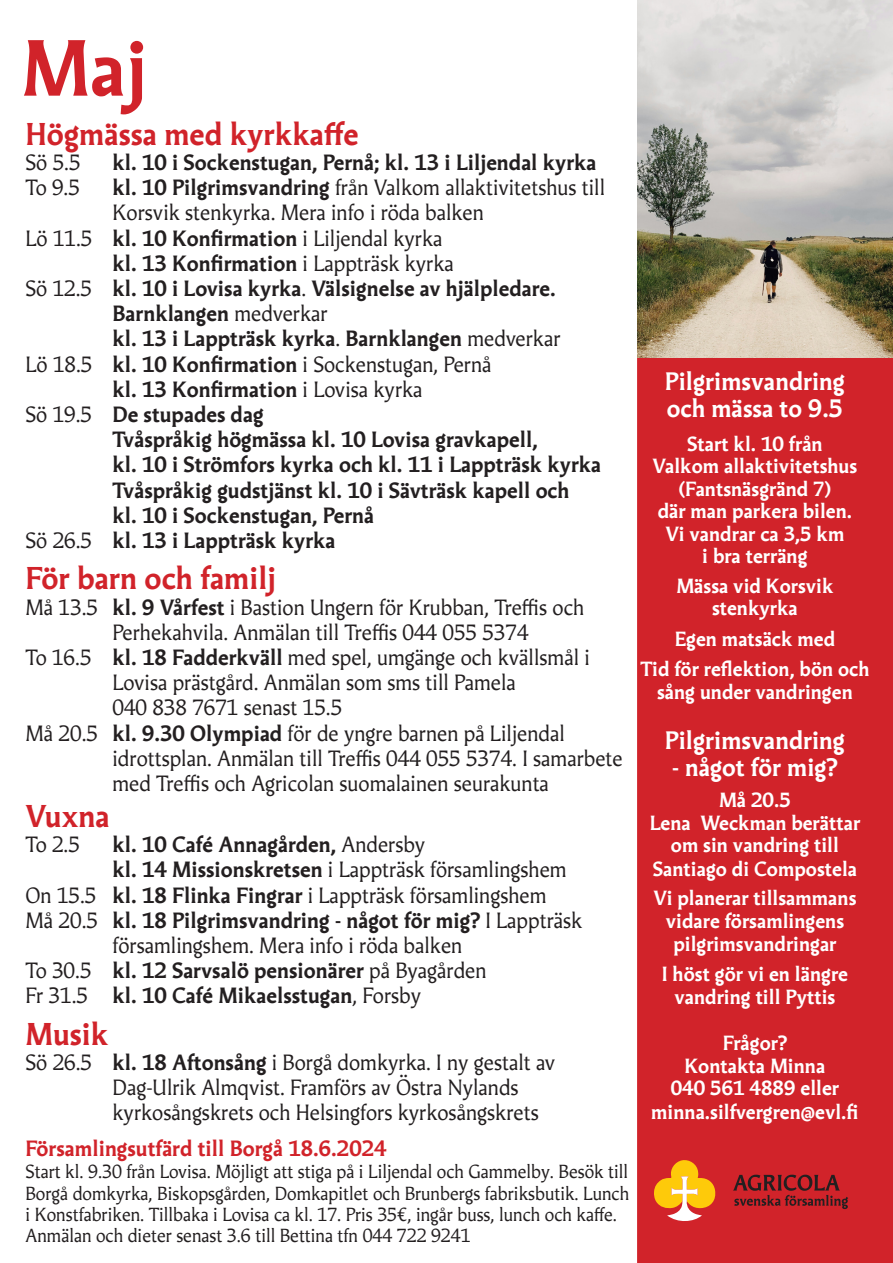
<style>
.page{position:relative;width:893px;height:1263px;background:#fff}
.page>*{position:absolute;margin:0;border:0;box-sizing:border-box;transform-origin:0 0}
.t1{font:700 75px "Martti";color:#d1232a}
.Sektorerna{font:700 30px "Martti";color:#d1232a}
.t2{font:700 24px "Martti";color:#fff}
.t3{font:21px/25.2px "Martti";color:#231f20}
.t4{font:700 21px/25.2px "Martti";color:#231f20}
.t5{font:700 21px "Martti";color:#d1232a}
.t6{font:700 19.5px/22.5px "Martti";color:#fff;text-align:center}
.t7{font:18px/21.3px "Martti";color:#231f20}
.s1{font-weight:700}
.s2{font-weight:400}
</style>
<div class="page">
<div style="left:637px;top:357px;width:256px;height:906px;background:#d1232a"></div>
<svg style="left:733px;top:1175px;width:115px;height:34px;background:#9e2126"></svg>
<svg style="left:647px;top:1153px;width:75px;height:75px;background:#e36a32"></svg>
<img style="left:637px;top:0;width:256px;height:357px">
<p class="t1" style="left:21px;top:18px;width:128px">Maj</p>
<p class="Sektorerna" style="left:26px;top:114px;width:335px">Högmässa med kyrkkaffe</p>
<p class="t3" style="left:26px;top:150px;width:57px">Sö 5.5</p>
<p class="t4" style="left:113px;top:149px;width:485px">kl. 10 i Sockenstugan, Pernå; kl. 13 i Liljendal kyrka</p>
<p class="t3" style="left:26px;top:175px;width:56px">To 9.5</p>
<p class="t3" style="left:113px;top:175px;width:494px"><span class="s1">kl. 10 Pilgrimsvandring</span> från Valkom allaktivitetshus till<br>Korsvik stenkyrka. Mera info i röda balken</p>
<p class="t3" style="left:26px;top:225px;width:419px">Lö 11.5 <span class="s1">kl. 10 Konfirmation</span> i Liljendal kyrka</p>
<p class="t4" style="left:113px;top:250px;width:343px">kl. 13 Konfirmation <span class="s2">i Lappträsk kyrka</span></p>
<p class="t4" style="left:113px;top:275px;width:445px;text-indent:-87px"><span class="s2">Sö 12.5</span> kl. 10 i Lovisa kyrka<span class="s2">.</span> Välsignelse av hjälpledare.<br>Barnklangen <span class="s2">medverkar</span></p>
<p class="t4" style="left:113px;top:326px;width:450px">kl. 13 i Lappträsk kyrka<span class="s2">.</span> Barnklangen <span class="s2">medverkar</span></p>
<p class="t3" style="left:26px;top:351px;width:467px">Lö 18.5 <span class="s1">kl. 10 Konfirmation</span> i Sockenstugan, Pernå</p>
<p class="t4" style="left:113px;top:376px;width:312px">kl. 13 Konfirmation <span class="s2">i Lovisa kyrka</span></p>
<p class="t4" style="left:26px;top:401px;width:240px"><span class="s2">Sö 19.5</span> De stupades dag</p>
<p class="t4" style="left:113px;top:426px;width:427px">Tvåspråkig högmässa kl. 10 Lovisa gravkapell,</p>
<p class="t4" style="left:113px;top:452px;width:490px">kl. 10 i Strömfors kyrka och kl. 11 i Lappträsk kyrka</p>
<p class="t4" style="left:113px;top:477px;width:458px">Tvåspråkig gudstjänst kl. 10 i Sävträsk kapell och</p>
<p class="t4" style="left:113px;top:502px;width:263px">kl. 10 i Sockenstugan, Pernå</p>
<p class="t4" style="left:26px;top:527px;width:311px"><span class="s2">Sö 26.5</span> kl. 13 i Lappträsk kyrka</p>
<p class="Sektorerna" style="left:26px;top:558px;width:252px">För barn och familj</p>
<p class="t3" style="left:113px;top:594px;width:473px;text-indent:-87px">Må 13.5 <span class="s1">kl. 9 Vårfest</span> i Bastion Ungern för Krubban, Treffis och<br>Perhekahvila. Anmälan till Treffis 044 055 5374</p>
<p class="t3" style="left:113px;top:645px;width:479px;text-indent:-87px">To 16.5 <span class="s1">kl. 18 Fadderkväll</span> med spel, umgänge och kvällsmål i<br>Lovisa prästgård. Anmälan som sms till Pamela</p>
<p class="t3" style="left:113px;top:695px;width:231px">040 838 7671 senast 15.5</p>
<p class="t3" style="left:26px;top:720px;width:541px">Må 20.5 <span class="s1">kl. 9.30 Olympiad</span> för de yngre barnen på Liljendal</p>
<p class="t3" style="left:113px;top:746px;width:512px">idrottsplan. Anmälan till Treffis 044 055 5374. I samarbete med Treffis och Agricolan suomalainen seurakunta</p>
<p class="Sektorerna" style="left:26px;top:796px;width:86px">Vuxna</p>
<p class="t3" style="left:26px;top:832px;width:56px">To 2.5</p>
<p class="t4" style="left:113px;top:831px;width:314px">kl. 10 Café Annagården, <span class="s2">Andersby</span></p>
<p class="t3" style="left:113px;top:857px;width:456px"><span class="s1">kl. 14 Missionskretsen</span> i Lappträsk församlingshem</p>
<p class="t3" style="left:26px;top:882px;width:523px">On 15.5 <span class="s1">kl. 18 Flinka Fingrar</span> i Lappträsk församlingshem</p>
<p class="t3" style="left:113px;top:908px;width:471px;text-indent:-87px">Må 20.5 <span class="s1">kl. 18 Pilgrimsvandring - något för mig?</span> I Lappträsk församlingshem. Mera info i röda balken</p>
<p class="t4" style="left:26px;top:957px;width:463px"><span class="s2">To 30.5</span> kl. 12 Sarvsalö pensionärer <span class="s2">på Byagården</span></p>
<p class="t4" style="left:26px;top:983px;width:397px"><span class="s2">Fr 31.5</span> kl. 10 Café Mikaelsstugan<span class="s2">, Forsby</span></p>
<p class="Sektorerna" style="left:26px;top:1014px;width:85px">Musik</p>
<p class="t3" style="left:113px;top:1050px;width:444px;text-indent:-87px">Sö 26.5 <span class="s1">kl. 18 Aftonsång</span> i Borgå domkyrka. I ny gestalt av<br>Dag-Ulrik Almqvist. Framförs av Östra Nylands kyrkosångskrets och Helsingfors kyrkosångskrets</p>
<p class="t5" style="left:26px;top:1135px;width:362px">Församlingsutfärd till Borgå 18.6.2024</p>
<p class="t7" style="left:26px;top:1161px;width:605px">Start kl. 9.30 från Lovisa. Möjligt att stiga på i Liljendal och Gammelby. Besök till Borgå domkyrka, Biskopsgården, Domkapitlet och Brunbergs fabriksbutik. Lunch i Konstfabriken. Tillbaka i Lovisa ca kl. 17. Pris 35€, ingår buss, lunch och kaffe.<br>Anmälan och dieter senast 3.6 till Bettina tfn 044 722 9241</p>
<p class="t2" style="left:665px;top:366px;width:182px">Pilgrimsvandring</p>
<p class="t2" style="left:667px;top:393px;width:178px">och mässa to 9.5</p>
<p class="t6" style="left:653px;top:432px;width:206px">Start kl. 10 från<br>Valkom allaktivitetshus (Fantsnäsgränd 7)</p>
<p class="t6" style="left:658px;top:499px;width:196px">där man parkera bilen.</p>
<p class="t6" style="left:665px;top:522px;width:181px">Vi vandrar ca 3,5 km</p>
<p class="t6" style="left:702px;top:544px;width:107px">i bra terräng</p>
<p class="t6" style="left:676px;top:574px;width:159px">Mässa vid Korsvik stenkyrka</p>
<p class="t6" style="left:675px;top:627px;width:162px">Egen matsäck med</p>
<p class="t6" style="left:640px;top:656px;width:231px;line-height:23.4px">Tid för reflektion, bön och sång under vandringen</p>
<p class="t2" style="left:665px;top:725px;width:182px">Pilgrimsvandring</p>
<p class="t2" style="left:672px;top:752px;width:167px">- något för mig?</p>
<p class="t6" style="left:719px;top:788px;width:73px">Må 20.5</p>
<p class="t6" style="left:650px;top:811px;width:212px">Lena Weckman berättar om sin vandring till</p>
<p class="t6" style="left:653px;top:857px;width:206px">Santiago di Compostela</p>
<p class="t6" style="left:653px;top:886px;width:205px;line-height:23px">Vi planerar tillsammans vidare församlingens pilgrimsvandringar</p>
<p class="t6" style="left:662px;top:961px;width:188px;line-height:23.4px">I höst gör vi en längre vandring till Pyttis</p>
<p class="t6" style="left:723px;top:1031px;width:66px">Frågor?</p>
<p class="t6" style="left:671px;top:1054px;width:170px">Kontakta Minna<br>040 561 4889 eller</p>
<p class="t6" style="left:651px;top:1100px;width:209px">minna.silfvergren@evl.fi</p>
</div>
